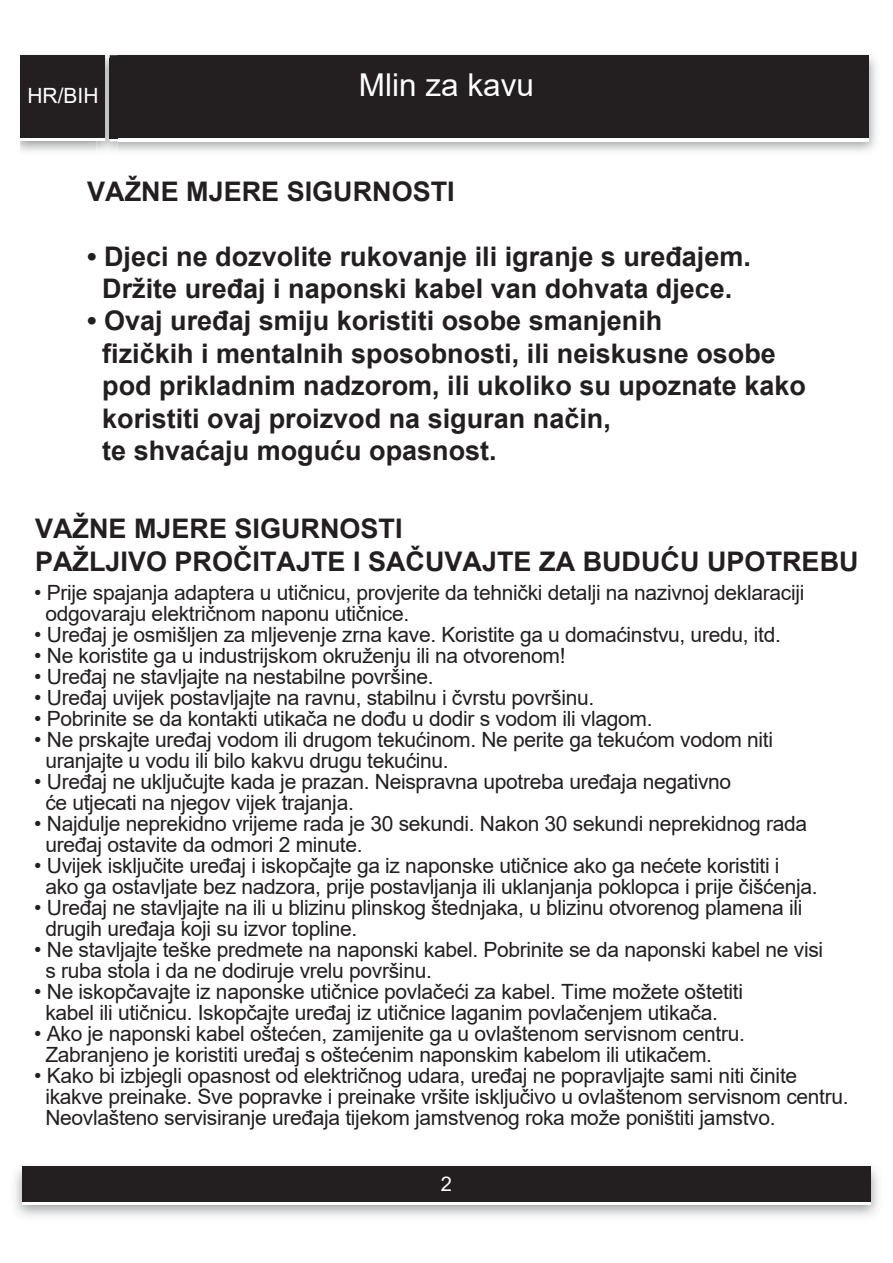
<style>
.page{position:relative;width:893px;height:1263px;background:#fff}
.page>*{position:absolute;margin:0;border:0;box-sizing:border-box;transform-origin:0 0}
.t1{font:31.5px "Arial";color:#fff}
.t2{font:700 27px/32.4px "Arial";color:#231f20}
.t3{font:21px/21px "Arial";letter-spacing:-.015em;color:#231f20}
.t4{font:21px "Arial";color:#fff}
.t5{font:20.25px "Arial";color:#fff}
</style>
<div class="page">
<div style="left:110px;top:55px;width:759px;height:83px;background:#231f20"></div>
<img style="left:15px;top:1166px;width:863px;height:50px">
<div style="left:23px;top:1170px;width:848px;height:35px;background:#fff"></div>
<div style="left:23px;top:1166px;width:848px;height:36px;background:#231f20"></div>
<img style="left:97px;top:52px;width:21px;height:102px">
<img style="left:110px;top:138px;width:8px;height:3px">
<img style="left:110px;top:58px;width:8px;height:80px">
<div style="left:20px;top:58px;width:85px;height:83px;background:#fff"></div>
<div style="left:20px;top:55px;width:85px;height:83px;background:#231f20"></div>
<p class="t4" style="left:27px;top:81px;width:73px">HR/BIH</p>
<h1 class="t1" style="left:359px;top:63px;width:177px">Mlin za kavu</h1>
<p class="t2" style="left:87px;top:175px;width:369px">VAŽNE MJERE SIGURNOSTI</p>
<p class="t2" style="left:87px;top:240px;width:665px;text-align:center">• Djeci ne dozvolite rukovanje ili igranje s uređajem.<br>Držite uređaj i naponski kabel van dohvata djece.</p>
<p class="t2" style="left:102px;top:305px;width:705px;text-indent:-15px">• Ovaj uređaj smiju koristiti osobe smanjenih<br>fizičkih i mentalnih sposobnosti, ili neiskusne osobe pod prikladnim nadzorom, ili ukoliko su upoznate kako koristiti ovaj proizvod na siguran način,<br>te shvaćaju moguću opasnost.</p>
<p class="t2" style="left:35px;top:513px;width:825px">VAŽNE MJERE SIGURNOSTI<br>PAŽLJIVO PROČITAJTE I SAČUVAJTE ZA BUDUĆU UPOTREBU</p>
<p class="t3" style="left:45px;top:582px;width:760px;text-indent:-11px">• Prije spajanja adaptera u utičnicu, provjerite da tehnički detalji na nazivnoj deklaraciji odgovaraju električnom naponu utičnice.</p>
<p class="t3" style="left:34px;top:624px;width:748px">• Uređaj je osmišljen za mljevenje zrna kave. Koristite ga u domaćinstvu, uredu, itd.</p>
<p class="t3" style="left:34px;top:645px;width:533px">• Ne koristite ga u industrijskom okruženju ili na otvorenom!</p>
<p class="t3" style="left:34px;top:666px;width:401px">• Uređaj ne stavljajte na nestabilne površine.</p>
<p class="t3" style="left:34px;top:687px;width:561px">• Uređaj uvijek postavljajte na ravnu, stabilnu i čvrstu površinu.</p>
<p class="t3" style="left:34px;top:708px;width:620px">• Pobrinite se da kontakti utikača ne dođu u dodir s vodom ili vlagom.</p>
<p class="t3" style="left:45px;top:729px;width:729px;text-indent:-11px">• Ne prskajte uređaj vodom ili drugom tekućinom. Ne perite ga tekućom vodom niti uranjajte u vodu ili bilo kakvu drugu tekućinu.</p>
<p class="t3" style="left:45px;top:771px;width:687px;text-indent:-11px">• Uređaj ne uključujte kada je prazan. Neispravna upotreba uređaja negativno će utjecati na njegov vijek trajanja.</p>
<p class="t3" style="left:45px;top:813px;width:763px;text-indent:-11px">• Najdulje neprekidno vrijeme rada je 30 sekundi. Nakon 30 sekundi neprekidnog rada uređaj ostavite da odmori 2 minute.</p>
<p class="t3" style="left:45px;top:855px;width:774px;text-indent:-11px">• Uvijek isključite uređaj i iskopčajte ga iz naponske utičnice ako ga nećete koristiti i ako ga ostavljate bez nadzora, prije postavljanja ili uklanjanja poklopca i prije čišćenja.</p>
<p class="t3" style="left:45px;top:897px;width:758px;text-indent:-11px">• Uređaj ne stavljajte na ili u blizinu plinskog štednjaka, u blizinu otvorenog plamena ili drugih uređaja koji su izvor topline.</p>
<p class="t3" style="left:45px;top:939px;width:779px;text-indent:-11px">• Ne stavljajte teške predmete na naponski kabel. Pobrinite se da naponski kabel ne visi s ruba stola i da ne dodiruje vrelu površinu.</p>
<p class="t3" style="left:45px;top:981px;width:699px;text-indent:-11px">• Ne iskopčavajte iz naponske utičnice povlačeći za kabel. Time možete oštetiti kabel ili utičnicu. Iskopčajte uređaj iz utičnice laganim povlačenjem utikača.</p>
<p class="t3" style="left:45px;top:1023px;width:701px;text-indent:-11px">• Ako je naponski kabel oštećen, zamijenite ga u ovlaštenom servisnom centru.<br>Zabranjeno je koristiti uređaj s oštećenim naponskim kabelom ili utikačem.</p>
<p class="t3" style="left:45px;top:1065px;width:805px;text-indent:-11px">• Kako bi izbjegli opasnost od električnog udara, uređaj ne popravljajte sami niti činite ikakve preinake. Sve popravke i preinake vršite isključivo u ovlaštenom servisnom centru.<br>Neovlašteno servisiranje uređaja tijekom jamstvenog roka može poništiti jamstvo.</p>
<p class="t5" style="left:441px;top:1170px;width:13px">2</p>
</div>
